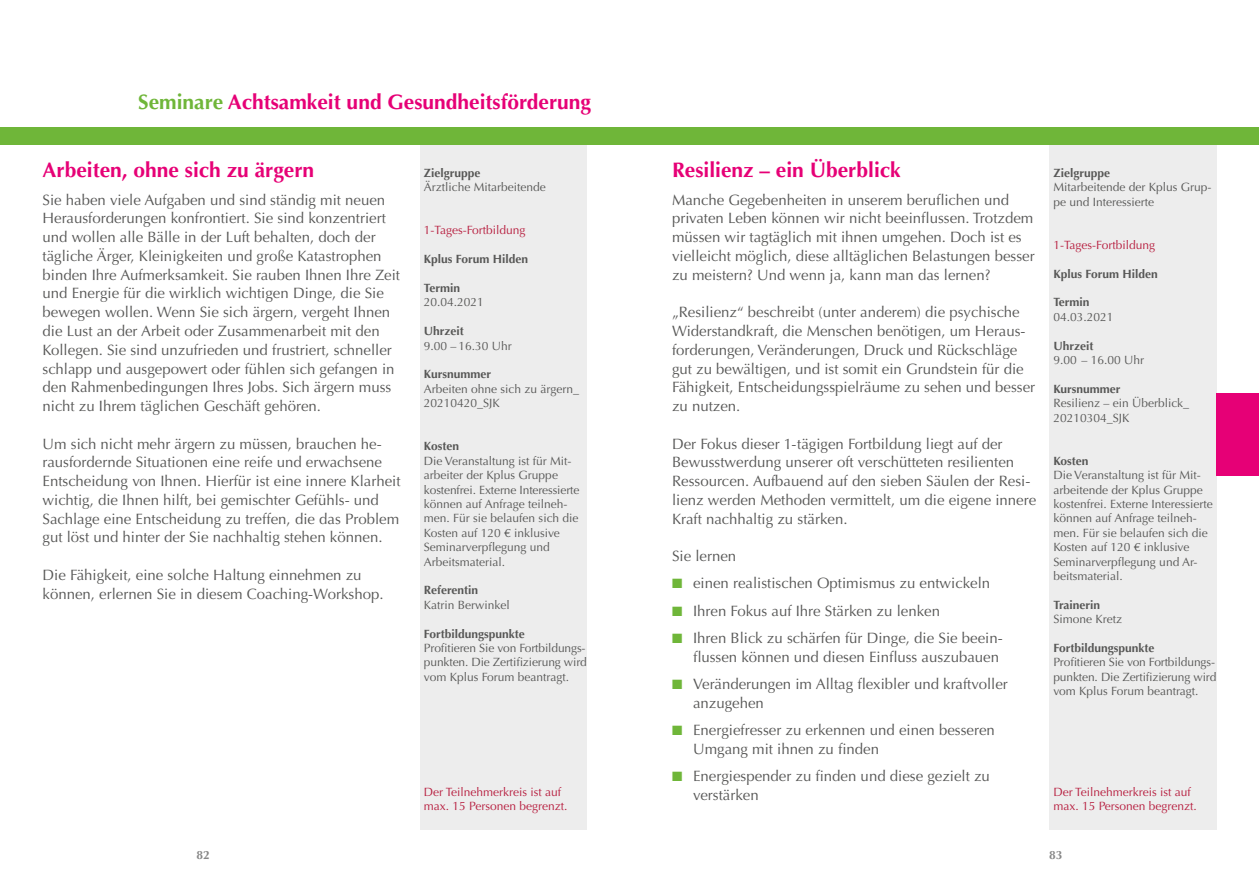
<style>
.page{position:relative;width:1259px;height:893px;background:#fff}
.page>*{position:absolute;margin:0;border:0;box-sizing:border-box;transform-origin:0 0}
.t1{font:700 21px "Optima LT Pro";color:#e60076}
.t2{font:15px/18.8px "Optima LT Pro";color:#575756}
.t3{font:12px/14.4px "Optima LT Pro";color:#575756}
.t4{font:700 12px "Optima LT Pro";color:#575756}
.t5{font:12px/14.4px "Optima LT Pro";color:#b71e3f}
.t6{font:700 12px "Optima LT Pro";color:#878787}
.s1{color:#6fb639}
</style>
<div class="page">
<div style="left:1049px;top:141px;width:167px;height:688px;background:#ededed"></div>
<div style="left:420px;top:141px;width:166px;height:688px;background:#ededed"></div>
<div style="left:1216px;top:393px;width:43px;height:83px;background:#e60076"></div>
<div style="left:0;top:128px;width:1259px;height:17px;background:#6fb639"></div>
<h1 class="t1" style="left:138px;top:88px;width:454px"><span class="s1">Seminare</span> Achtsamkeit und Gesundheitsförderung</h1>
<h1 class="t1" style="left:43px;top:156px;width:273px">Arbeiten, ohne sich zu ärgern</h1>
<p class="t2" style="left:43px;top:190px;width:359px">Sie haben viele Aufgaben und sind ständig mit neuen Herausforderungen konfrontiert. Sie sind konzentriert und wollen alle Bälle in der Luft behalten, doch der tägliche Ärger, Kleinigkeiten und große Katastrophen binden Ihre Aufmerksamkeit. Sie rauben Ihnen Ihre Zeit und Energie für die wirklich wichtigen Dinge, die Sie bewegen wollen. Wenn Sie sich ärgern, vergeht Ihnen die Lust an der Arbeit oder Zusammenarbeit mit den Kollegen. Sie sind unzufrieden und frustriert, schneller schlapp und ausgepowert oder fühlen sich gefangen in den Rahmenbedingungen Ihres Jobs. Sich ärgern muss nicht zu Ihrem täglichen Geschäft gehören.</p>
<p class="t2" style="left:43px;top:434px;width:359px">Um sich nicht mehr ärgern zu müssen, brauchen he&shy;rausfordernde Situationen eine reife und erwachsene Entscheidung von Ihnen. Hierfür ist eine innere Klarheit wichtig, die Ihnen hilft, bei gemischter Gefühls- und Sachlage eine Entscheidung zu treffen, die das Problem gut löst und hinter der Sie nachhaltig stehen können.</p>
<p class="t2" style="left:43px;top:565px;width:342px">Die Fähigkeit, eine solche Haltung einnehmen zu können, erlernen Sie in diesem Coaching-Workshop.</p>
<p class="t4" style="left:424px;top:165px;width:58px">Zielgruppe</p>
<p class="t3" style="left:424px;top:180px;width:123px">Ärztliche Mitarbeitende</p>
<p class="t5" style="left:424px;top:223px;width:103px">1-Tages-Fortbildung</p>
<p class="t4" style="left:424px;top:251px;width:106px">Kplus Forum Hilden</p>
<p class="t4" style="left:424px;top:280px;width:38px">Termin</p>
<p class="t3" style="left:424px;top:295px;width:62px">20.04.2021</p>
<p class="t4" style="left:424px;top:323px;width:42px">Uhrzeit</p>
<p class="t3" style="left:424px;top:338px;width:89px">9.00 – 16.30 Uhr</p>
<p class="t4" style="left:424px;top:367px;width:69px">Kursnummer</p>
<p class="t3" style="left:424px;top:382px;width:157px">Arbeiten ohne sich zu ärgern_<br>20210420_SJK</p>
<p class="t4" style="left:424px;top:439px;width:37px">Kosten</p>
<p class="t3" style="left:424px;top:454px;width:157px">Die Veranstaltung ist für Mit&shy;arbeiter der Kplus Gruppe kostenfrei. Externe Interessierte können auf Anfrage teilneh&shy;men. Für sie belaufen sich die<br>Kosten auf 120 € inklusive<br>Seminarverpflegung und<br>Arbeitsmaterial.</p>
<p class="t4" style="left:424px;top:583px;width:56px">Referentin</p>
<p class="t3" style="left:424px;top:598px;width:88px">Katrin Berwinkel</p>
<p class="t4" style="left:424px;top:626px;width:103px">Fortbildungspunkte</p>
<p class="t3" style="left:424px;top:641px;width:164px;text-align:justify">Profitieren Sie von Fortbildungs&shy;punkten. Die Zertifizierung wird vom Kplus Forum beantragt.</p>
<p class="t5" style="left:424px;top:785px;width:145px">Der Teilnehmerkreis ist auf max. 15 Personen begrenzt.</p>
<h1 class="t1" style="left:672px;top:156px;width:230px">Resilienz – ein Überblick</h1>
<p class="t2" style="left:672px;top:190px;width:364px">Manche Gegebenheiten in unserem beruflichen und privaten Leben können wir nicht beeinflussen. Trotzdem müssen wir tagtäglich mit ihnen umgehen. Doch ist es vielleicht möglich, diese alltäglichen Belastungen besser zu meistern? Und wenn ja, kann man das lernen?</p>
<p class="t2" style="left:672px;top:303px;width:365px">„Resilienz“ beschreibt (unter anderem) die psychische Widerstandkraft, die Menschen benötigen, um Heraus&shy;forderungen, Veränderungen, Druck und Rückschläge gut zu bewältigen, und ist somit ein Grundstein für die Fähigkeit, Entscheidungsspielräume zu sehen und besser zu nutzen.</p>
<p class="t2" style="left:672px;top:434px;width:366px">Der Fokus dieser 1-tägigen Fortbildung liegt auf der Bewusstwerdung unserer oft verschütteten resilienten Ressourcen. Aufbauend auf den sieben Säulen der Resi&shy;lienz werden Methoden vermittelt, um die eigene innere Kraft nachhaltig zu stärken.</p>
<p class="t2" style="left:672px;top:547px;width:66px">Sie lernen</p>
<p class="t2" style="left:672px;top:574px;width:320px"><span class="s1">■</span> einen realistischen Optimismus zu entwickeln</p>
<p class="t2" style="left:672px;top:601px;width:269px"><span class="s1">■</span> Ihren Fokus auf Ihre Stärken zu lenken</p>
<p class="t2" style="left:672px;top:628px;width:332px;text-align:right"><span class="s1">■</span> Ihren Blick zu schärfen für Dinge, die Sie beein&shy;flussen können und diesen Einfluss auszubauen</p>
<p class="t2" style="left:693px;top:674px;width:316px;text-indent:-21px"><span class="s1">■</span> Veränderungen im Alltag flexibler und kraftvoller anzugehen</p>
<p class="t2" style="left:693px;top:720px;width:303px;text-indent:-21px"><span class="s1">■</span> Energiefresser zu erkennen und einen besseren<br>Umgang mit ihnen zu finden</p>
<p class="t2" style="left:693px;top:766px;width:298px;text-indent:-21px"><span class="s1">■</span> Energiespender zu finden und diese gezielt zu verstärken</p>
<p class="t4" style="left:1053px;top:165px;width:58px">Zielgruppe</p>
<p class="t3" style="left:1053px;top:180px;width:160px">Mitarbeitende der Kplus Grup&shy;pe und Interessierte</p>
<p class="t5" style="left:1053px;top:238px;width:103px">1-Tages-Fortbildung</p>
<p class="t4" style="left:1053px;top:266px;width:106px">Kplus Forum Hilden</p>
<p class="t4" style="left:1053px;top:295px;width:38px">Termin</p>
<p class="t3" style="left:1053px;top:310px;width:62px">04.03.2021</p>
<p class="t4" style="left:1053px;top:338px;width:42px">Uhrzeit</p>
<p class="t3" style="left:1053px;top:353px;width:92px">9.00 – 16.00 Uhr</p>
<p class="t4" style="left:1053px;top:381px;width:69px">Kursnummer</p>
<p class="t3" style="left:1053px;top:396px;width:137px">Resilienz – ein Überblick_<br>20210304_SJK</p>
<p class="t4" style="left:1053px;top:453px;width:37px">Kosten</p>
<p class="t3" style="left:1053px;top:468px;width:161px">Die Veranstaltung ist für Mit&shy;arbeitende der Kplus Gruppe kostenfrei. Externe Interessierte können auf Anfrage teilneh&shy;men. Für sie belaufen sich die<br>Kosten auf 120 € inklusive<br>Seminarverpflegung und Ar&shy;beitsmaterial.</p>
<p class="t4" style="left:1053px;top:597px;width:48px">Trainerin</p>
<p class="t3" style="left:1053px;top:612px;width:70px">Simone Kretz</p>
<p class="t4" style="left:1053px;top:640px;width:103px">Fortbildungspunkte</p>
<p class="t3" style="left:1053px;top:655px;width:164px;text-align:justify">Profitieren Sie von Fortbildungs&shy;punkten. Die Zertifizierung wird vom Kplus Forum beantragt.</p>
<p class="t5" style="left:1053px;top:785px;width:145px">Der Teilnehmerkreis ist auf max. 15 Personen begrenzt.</p>
<p class="t6" style="left:196px;top:847px;width:15px">82</p>
<p class="t6" style="left:1049px;top:847px;width:15px">83</p>
</div>
